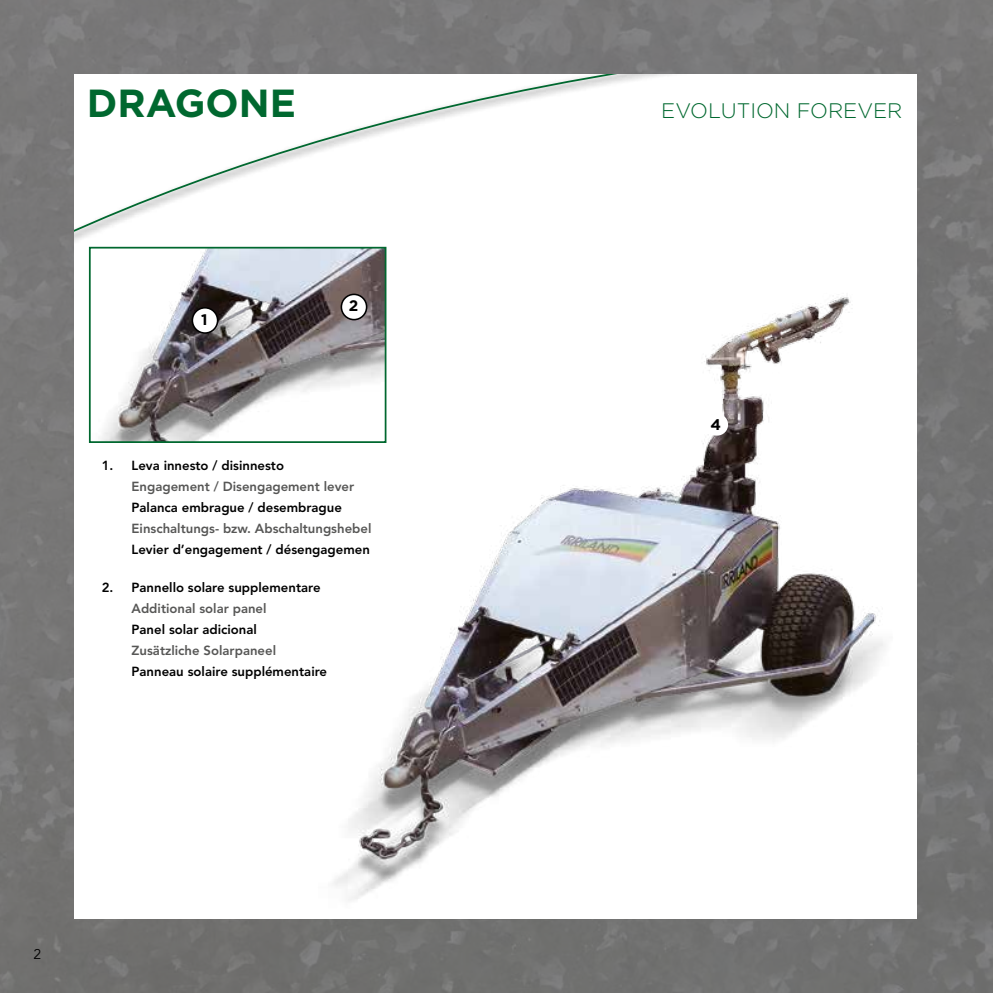
<style>
.page{position:relative;width:993px;height:993px;background:#fff}
.page>*{position:absolute;margin:0;border:0;box-sizing:border-box;transform-origin:0 0}
.t1{font:700 39.2px "Gotham";color:#00682f}
.t2{font:300 21px "Gotham";color:#00682f}
.t3{font:700 15.4px "Gotham";color:#000}
.t4{font:700 15.22px "Gotham";color:#000}
.t5{font:14px "Avenir";color:#000}
.t6{font:800 13.12px "Avenir";color:#000}
.t7{font:800 13.12px "Avenir";color:#575756}
</style>
<div class="page">
<img style="left:0;top:0;width:992px;height:992px">
<div style="left:74px;top:74px;width:842px;height:844px;background:#fff"></div>
<svg style="left:74px;top:74px;width:596px;height:369px"></svg>
<img style="left:237px;top:122px;width:696px;height:802px">
<div style="left:706px;top:413px;width:21px;height:22px;background:#fff;border-radius:50%"></div>
<img style="left:92px;top:250px;width:291px;height:190px">
<div style="left:89px;top:247px;width:297px;height:196px;border:2px solid #00682f"></div>
<div style="left:192px;top:308px;width:25px;height:25px;background:#fff;border-radius:50%"></div>
<div style="left:191px;top:307px;width:27px;height:27px;border:2px solid #000;border-radius:50%"></div>
<div style="left:341px;top:294px;width:25px;height:25px;background:#fff;border-radius:50%"></div>
<div style="left:340px;top:293px;width:27px;height:27px;border:2px solid #000;border-radius:50%"></div>
<h1 class="t1" style="left:87px;top:81px;width:211px">DRAGONE</h1>
<p class="t4" style="left:201px;top:310px;width:8px">1</p>
<p class="t4" style="left:349px;top:297px;width:11px">2</p>
<p class="t6" style="left:102px;top:457px;width:184px">1. Leva innesto / disinnesto</p>
<p class="t7" style="left:131px;top:478px;width:224px">Engagement / Disengagement lever</p>
<p class="t6" style="left:131px;top:499px;width:212px">Palanca embrague / desembrague</p>
<p class="t7" style="left:131px;top:520px;width:241px">Einschaltungs- bzw. Abschaltungshebel</p>
<p class="t6" style="left:131px;top:541px;width:240px">Levier d’engagement / désengagemen</p>
<p class="t6" style="left:102px;top:579px;width:220px">2. Pannello solare supplementare</p>
<p class="t7" style="left:131px;top:600px;width:136px">Additional solar panel</p>
<p class="t6" style="left:131px;top:621px;width:127px">Panel solar adicional</p>
<p class="t7" style="left:131px;top:642px;width:146px">Zusätzliche Solarpaneel</p>
<p class="t6" style="left:131px;top:663px;width:197px">Panneau solaire supplémentaire</p>
<p class="t5" style="left:33px;top:945px;width:9px">2</p>
<h2 class="t2" style="left:661px;top:99px;width:242px">EVOLUTION FOREVER</h2>
<p class="t3" style="left:710px;top:415px;width:12px">4</p>
</div>
